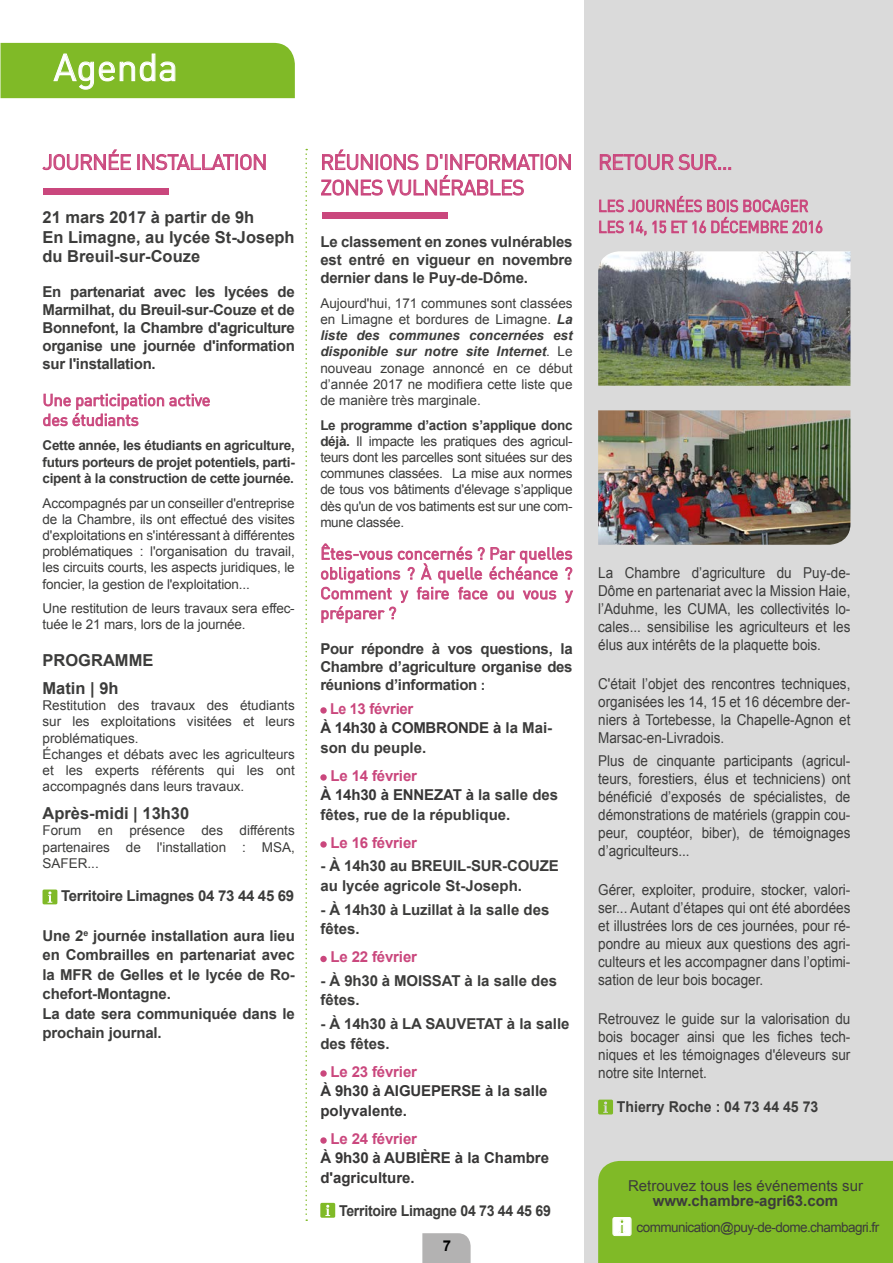
<style>
.page{position:relative;width:893px;height:1263px;background:#fff}
.page>*{position:absolute;margin:0;border:0;box-sizing:border-box;transform-origin:0 0}
.t1{font:37.5px "DIN";color:#fff}
.t2{font:21px/25.5px "DIN";letter-spacing:-.03em;color:#ca477d}
.t3{font:16.5px/19.8px "DIN";letter-spacing:-.01em;color:#ca477d}
.t4{font:700 16.5px/19.5px "Arial";color:#3c3c3b}
.t5{font:15px/18px "Arial";color:#3c3c3b;text-align:justify;scale:.9 1}
.t6{font:700 15px/19.5px "Arial";letter-spacing:-.01em;color:#3c3c3b}
.t7{font:700 15px/19.5px "Arial";color:#373636}
.t8{font:700 15px "Arial";letter-spacing:-.01em;color:#3c3c3b;scale:.94 1}
.t9{font:700 15px "Arial";letter-spacing:-.01em;color:#ca477d}
.t10{font:15px "Arial";color:#3c3c3b}
.t11{font:700 15px "Arial";color:#000}
.t12{font:13.5px/16.2px "Arial";color:#3c3c3b;text-align:justify}
.t13{font:700 13.5px/16.2px "Arial";letter-spacing:-.02em;color:#3c3c3b;text-align:justify}
.t14{font:13.5px "Arial";letter-spacing:-.04em;color:#3c3c3b}
.s1{font-weight:700;font-style:italic}
.s2{font-weight:700}
.s3{font-size:13.5px}
.s4{color:#ca477d}
.s5{color:#373636}
</style>
<div class="page">
<div style="left:584px;top:0;width:309px;height:1263px;background:#dadada"></div>
<svg style="left:42px;top:149px;width:89px;height:21px"></svg>
<svg style="left:138px;top:154px;width:128px;height:16px"></svg>
<svg style="left:43px;top:394px;width:167px;height:32px"></svg>
<svg style="left:43px;top:889px;width:14px;height:15px"></svg>
<svg style="left:321px;top:149px;width:250px;height:47px"></svg>
<svg style="left:321px;top:544px;width:252px;height:79px"></svg>
<svg style="left:320px;top:707px;width:7px;height:7px"></svg>
<svg style="left:320px;top:774px;width:7px;height:7px"></svg>
<svg style="left:320px;top:841px;width:7px;height:7px"></svg>
<div style="left:320px;top:956px;width:7px;height:6px;background:#ca477d;border-radius:50%"></div>
<svg style="left:320px;top:1070px;width:7px;height:7px"></svg>
<svg style="left:320px;top:1137px;width:7px;height:7px"></svg>
<svg style="left:320px;top:1203px;width:15px;height:15px"></svg>
<svg style="left:600px;top:154px;width:131px;height:16px"></svg>
<svg style="left:599px;top:196px;width:224px;height:40px"></svg>
<svg style="left:598px;top:1099px;width:15px;height:15px"></svg>
<svg style="left:1px;top:43px;width:294px;height:55px;background:#85bd31"></svg>
<svg style="left:422px;top:1233px;width:49px;height:30px"></svg>
<svg style="left:305px;top:149px;width:2px;height:1072px"></svg>
<svg style="left:322px;top:212px;width:126px;height:6px"></svg>
<svg style="left:43px;top:188px;width:126px;height:7px"></svg>
<img style="left:598px;top:251px;width:252px;height:135px">
<img style="left:598px;top:410px;width:252px;height:135px">
<div style="left:598px;top:1161px;width:295px;height:102px;background:#80ba27"></div>
<h1 class="t1" style="left:54px;top:44px;width:126px">Agenda</h1>
<h2 class="t2" style="left:43px;top:149px;width:226px">JOURNÉE INSTALLATION</h2>
<p class="t4" style="left:43px;top:208px;width:254px">21 mars 2017 à partir de 9h<br>En Limagne, au lycée St-Joseph du Breuil-sur-Couze</p>
<p class="t6" style="left:43px;top:283px;width:254px;line-height:18px;text-align:justify">En partenariat avec les lycées de Marmilhat, du Breuil-sur-Couze et de Bonnefont, la Chambre d'agriculture organise une journée d'information sur l'installation.</p>
<p class="t3" style="left:43px;top:390px;width:169px">Une participation active des étudiants</p>
<p class="t13" style="left:43px;top:438px;width:254px">Cette année, les étudiants en agriculture, futurs porteurs de projet potentiels, parti&shy;cipent à la construction de cette journée.</p>
<p class="t12" style="left:43px;top:495px;width:254px">Accompagnés par un conseiller d'entreprise de la Chambre, ils ont effectué des visites d'exploitations en s'intéressant à différentes problématiques : l'organisation du travail, les circuits courts, les aspects juridiques, le foncier, la gestion de l'exploitation...</p>
<p class="t12" style="left:43px;top:600px;width:254px">Une restitution de leurs travaux sera effec&shy;tuée le 21 mars, lors de la journée.</p>
<p class="t4" style="left:43px;top:647px;width:112px;line-height:28px">PROGRAMME<br>Matin | 9h</p>
<p class="t12" style="left:43px;top:697px;width:254px;text-align:left">Restitution des travaux des étudiants sur les exploitations visitées et leurs problématiques.<br>Échanges et débats avec les agriculteurs et les experts référents qui les ont accompagnés dans leurs travaux.</p>
<p class="t4" style="left:43px;top:804px;width:148px">Après-midi | 13h30</p>
<p class="t12" style="left:43px;top:823px;width:254px">Forum en présence des différents partenaires de l'installation : MSA, SAFER...</p>
<p class="t6" style="left:61px;top:887px;width:235px">Territoire Limagnes 04 73 44 45 69</p>
<p class="t6" style="left:43px;top:926px;width:254px">Une 2<sup>e</sup> journée installation aura lieu en Combrailles en partenariat avec la MFR de Gelles et le lycée de Ro&shy;chefort-Montagne.<br>La date sera communiquée dans le prochain journal.</p>
<h2 class="t2" style="left:320px;top:149px;width:254px">RÉUNIONS D'INFORMATION<br>ZONES VULNÉRABLES</h2>
<p class="t6" style="left:320px;top:233px;width:254px;line-height:18px;text-align:justify">Le classement en zones vulnérables est entré en vigueur en novembre dernier dans le Puy-de-Dôme.</p>
<p class="t12" style="left:320px;top:295px;width:254px">Aujourd'hui, 171 communes sont classées en Limagne et bordures de Limagne. <span class="s1">La liste des communes concernées est disponible sur notre site Internet</span>. Le nouveau zonage annoncé en ce début d’année 2017 ne modifiera cette liste que de manière très marginale.</p>
<p class="t12" style="left:320px;top:417px;width:254px"><span class="s2">Le programme d’action s’applique donc déjà.</span> Il impacte les pratiques des agricul&shy;teurs dont les parcelles sont situées sur des communes classées. La mise aux normes de tous vos bâtiments d'élevage s’applique dès qu'un de vos batiments est sur une com&shy;mune classée.</p>
<p class="t3" style="left:320px;top:543px;width:254px;text-align:justify">Êtes-vous concernés ? Par quelles obligations ? À quelle échéance ?<br>Comment y faire face ou vous y préparer ?</p>
<p class="t6" style="left:320px;top:640px;width:254px;line-height:18px;text-align:justify">Pour répondre à vos questions, la Chambre d’agriculture organise des réunions d’information <span class="s3">:</span></p>
<p class="t6" style="left:320px;top:699px;width:233px;text-indent:10px"><span class="s4">Le 13 février<br></span><span class="s5">À 14h30 à COMBRONDE à</span> la Mai&shy;son du peuple.</p>
<p class="t6" style="left:320px;top:766px;width:239px;text-indent:10px"><span class="s4">Le 14 février<br></span><span class="s5">À 14h30 à ENNEZAT à</span> la salle des fêtes, rue de la république.</p>
<p class="t9" style="left:330px;top:832px;width:88px">Le 16 février</p>
<p class="t6" style="left:320px;top:857px;width:240px">- À 14h30 au BREUIL-SUR-COUZE au lycée agricole St-Joseph.</p>
<p class="t6" style="left:320px;top:900px;width:231px">- À 14h30 à Luzillat à la salle des fêtes.</p>
<p class="t9" style="left:330px;top:947px;width:88px">Le 22 février</p>
<p class="t6" style="left:320px;top:971px;width:238px">- À 9h30 à MOISSAT à la salle des fêtes.</p>
<p class="t6" style="left:320px;top:1014px;width:251px">- À 14h30 à LA SAUVETAT à la salle des fêtes.</p>
<p class="t9" style="left:330px;top:1061px;width:88px">Le 23 février</p>
<p class="t7" style="left:320px;top:1082px;width:229px">À 9h30 à AIGUEPERSE à la salle polyvalente.</p>
<p class="t9" style="left:330px;top:1128px;width:88px">Le 24 février</p>
<p class="t7" style="left:320px;top:1149px;width:230px">À 9h30 à AUBIÈRE à la Chambre d'agriculture.</p>
<p class="t8" style="left:339px;top:1201px;width:227px">Territoire Limagne 04 73 44 45 69</p>
<p class="t11" style="left:443px;top:1236px;width:10px">7</p>
<h2 class="t2" style="left:598px;top:149px;width:136px">RETOUR SUR...</h2>
<p class="t5" style="left:598px;top:564px;width:282px">La Chambre d’agriculture du Puy-de-Dôme en partenariat avec la Mission Haie, l’Aduhme, les CUMA, les collectivités lo&shy;cales... sensibilise les agriculteurs et les élus aux intérêts de la plaquette bois.</p>
<p class="t5" style="left:598px;top:675px;width:282px">C'était l’objet des rencontres techniques, organisées les 14, 15 et 16 décembre der&shy;niers à Tortebesse, la Chapelle-Agnon et Marsac-en-Livradois.</p>
<p class="t5" style="left:598px;top:751px;width:282px">Plus de cinquante participants (agricul&shy;teurs, forestiers, élus et techniciens) ont bénéficié d’exposés de spécialistes, de démonstrations de matériels (grappin cou&shy;peur, couptéor, biber), de témoignages d’agriculteurs...</p>
<p class="t5" style="left:598px;top:881px;width:282px">Gérer, exploiter, produire, stocker, valori&shy;ser... Autant d’étapes qui ont été abordées et illustrées lors de ces journées, pour ré&shy;pondre au mieux aux questions des agri&shy;culteurs et les accompagner dans l’optimi&shy;sation de leur bois bocager.</p>
<p class="t5" style="left:598px;top:1010px;width:282px">Retrouvez le guide sur la valorisation du bois bocager ainsi que les fiches tech&shy;niques et les témoignages d'éleveurs sur notre site Internet.</p>
<p class="t8" style="left:617px;top:1096px;width:216px">Thierry Roche : 04 73 44 45 73</p>
<p class="t10" style="left:628px;top:1176px;width:237px">Retrouvez tous les événements sur</p>
<p class="t6" style="left:653px;top:1191px;width:187px">www.chambre-agri63.com</p>
<p class="t14" style="left:636px;top:1219px;width:244px">communication@puy-de-dome.chambagri.fr</p>
</div>
